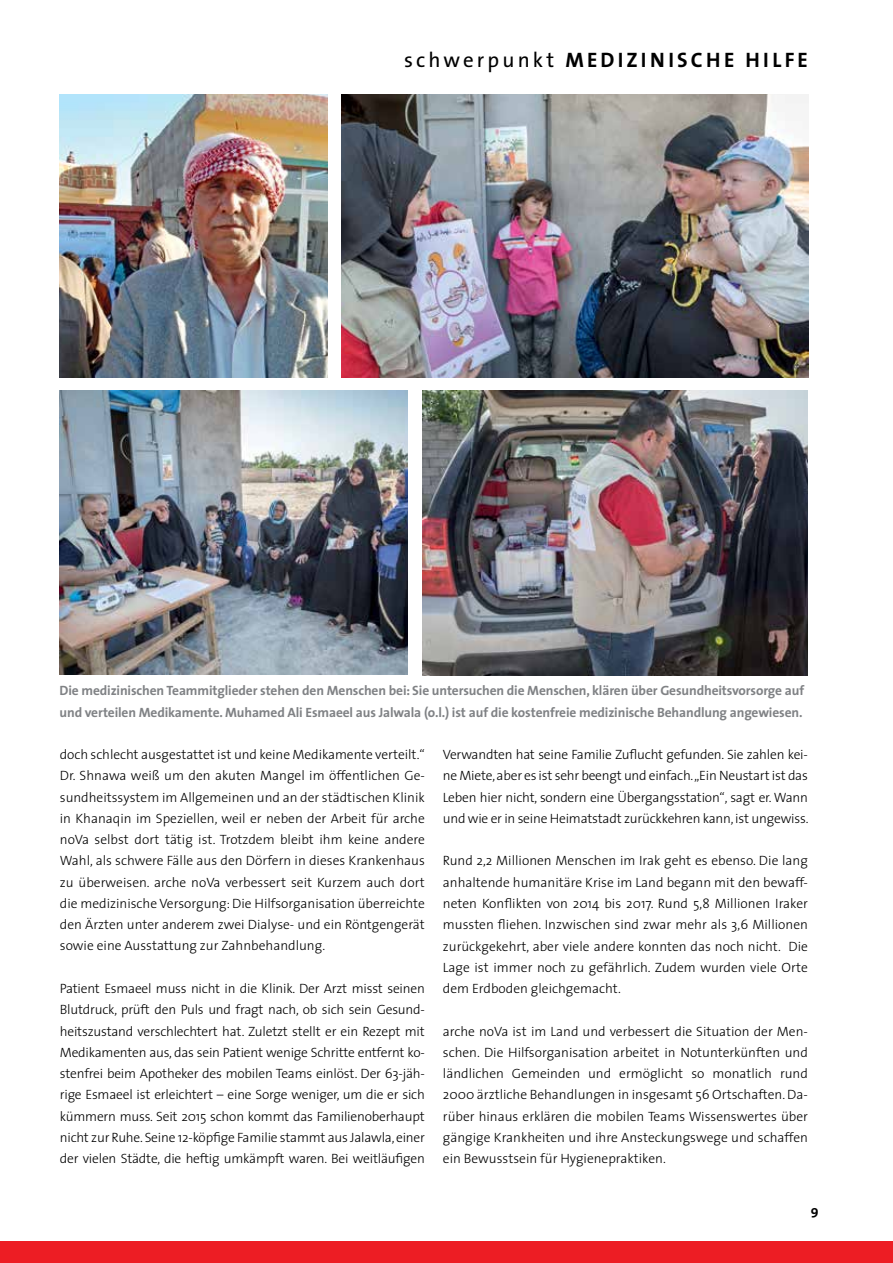
<style>
.page{position:relative;width:893px;height:1263px;background:#fff}
.page>*{position:absolute;margin:0;border:0;box-sizing:border-box;transform-origin:0 0}
.t1{font:700 21px "The Sans";letter-spacing:.15em;color:#000}
.t2{font:300 13.5px/21.3px "The Sans";color:#000;text-align:justify}
.t3{font:700 13.5px/21.3px "The Sans";letter-spacing:-.01em;color:#808285}
.t4{font:700 13.5px "The Sans";color:#000}
.s1{font-weight:400}
</style>
<div class="page">
<div style="left:0;top:1242px;width:893px;height:21px;background:#ed1d24"></div>
<img style="left:342px;top:94px;width:466px;height:283px">
<img style="left:60px;top:94px;width:268px;height:283px">
<img style="left:423px;top:390px;width:384px;height:285px">
<img style="left:60px;top:391px;width:347px;height:283px">
<h1 class="t1" style="left:404px;top:42px;width:405px"><span class="s1">schwerpunkt</span> MEDIZINISCHE HILFE</h1>
<p class="t3" style="left:60px;top:680px;width:746px">Die medizinischen Teammitglieder stehen den Menschen bei: Sie untersuchen die Menschen, klären über Gesundheitsvorsorge auf und verteilen Medikamente. Muhamed Ali Esmaeel aus Jalwala (o.l.) ist auf die kostenfreie medizinische Behandlung angewiesen.</p>
<p class="t2" style="left:60px;top:743px;width:367px">doch schlecht ausgestattet ist und keine Medikamente verteilt.“ Dr. Shnawa weiß um den akuten Mangel im öffentlichen Ge&shy;sundheitssystem im Allgemeinen und an der städtischen Klinik in Khanaqin im Speziellen, weil er neben der Arbeit für arche noVa selbst dort tätig ist. Trotzdem bleibt ihm keine andere Wahl, als schwere Fälle aus den Dörfern in dieses Krankenhaus zu überweisen. arche noVa verbessert seit Kurzem auch dort die medizinische Versorgung: Die Hilfsorganisation überreichte den Ärzten unter anderem zwei Dialyse- und ein Röntgengerät sowie eine Ausstattung zur Zahnbehandlung.</p>
<p class="t2" style="left:60px;top:977px;width:367px">Patient Esmaeel muss nicht in die Klinik. Der Arzt misst seinen Blutdruck, prüft den Puls und fragt nach, ob sich sein Gesund&shy;heitszustand verschlechtert hat. Zuletzt stellt er ein Rezept mit Medikamenten aus, das sein Patient wenige Schritte entfernt ko&shy;stenfrei beim Apotheker des mobilen Teams einlöst. Der 63-jäh&shy;rige Esmaeel ist erleichtert – eine Sorge weniger, um die er sich kümmern muss. Seit 2015 schon kommt das Familienoberhaupt nicht zur Ruhe. Seine 12-köpfige Familie stammt aus Jalawla, einer der vielen Städte, die heftig umkämpft waren. Bei weitläufigen</p>
<p class="t2" style="left:443px;top:743px;width:367px">Verwandten hat seine Familie Zuflucht gefunden. Sie zahlen kei&shy;ne Miete, aber es ist sehr beengt und einfach. „Ein Neustart ist das Leben hier nicht, sondern eine Übergangsstation“, sagt er. Wann und wie er in seine Heimatstadt zurückkehren kann, ist ungewiss.</p>
<p class="t2" style="left:443px;top:850px;width:367px">Rund 2,2 Millionen Menschen im Irak geht es ebenso. Die lang anhaltende humanitäre Krise im Land begann mit den bewaff&shy;neten Konflikten von 2014 bis 2017. Rund 5,8 Millionen Iraker mussten fliehen. Inzwischen sind zwar mehr als 3,6 Millionen zurückgekehrt, aber viele andere konnten das noch nicht. Die Lage ist immer noch zu gefährlich. Zudem wurden viele Orte dem Erdboden gleichgemacht.</p>
<p class="t2" style="left:443px;top:1020px;width:367px">arche noVa ist im Land und verbessert die Situation der Men&shy;schen. Die Hilfsorganisation arbeitet in Notunterkünften und ländlichen Gemeinden und ermöglicht so monatlich rund 2000 ärztliche Behandlungen in insgesamt 56 Ortschaften. Da&shy;rüber hinaus erklären die mobilen Teams Wissenswertes über gängige Krankheiten und ihre Ansteckungswege und schaffen ein Bewusstsein für Hygienepraktiken.</p>
<p class="t4" style="left:811px;top:1199px;width:9px">9</p>
</div>
